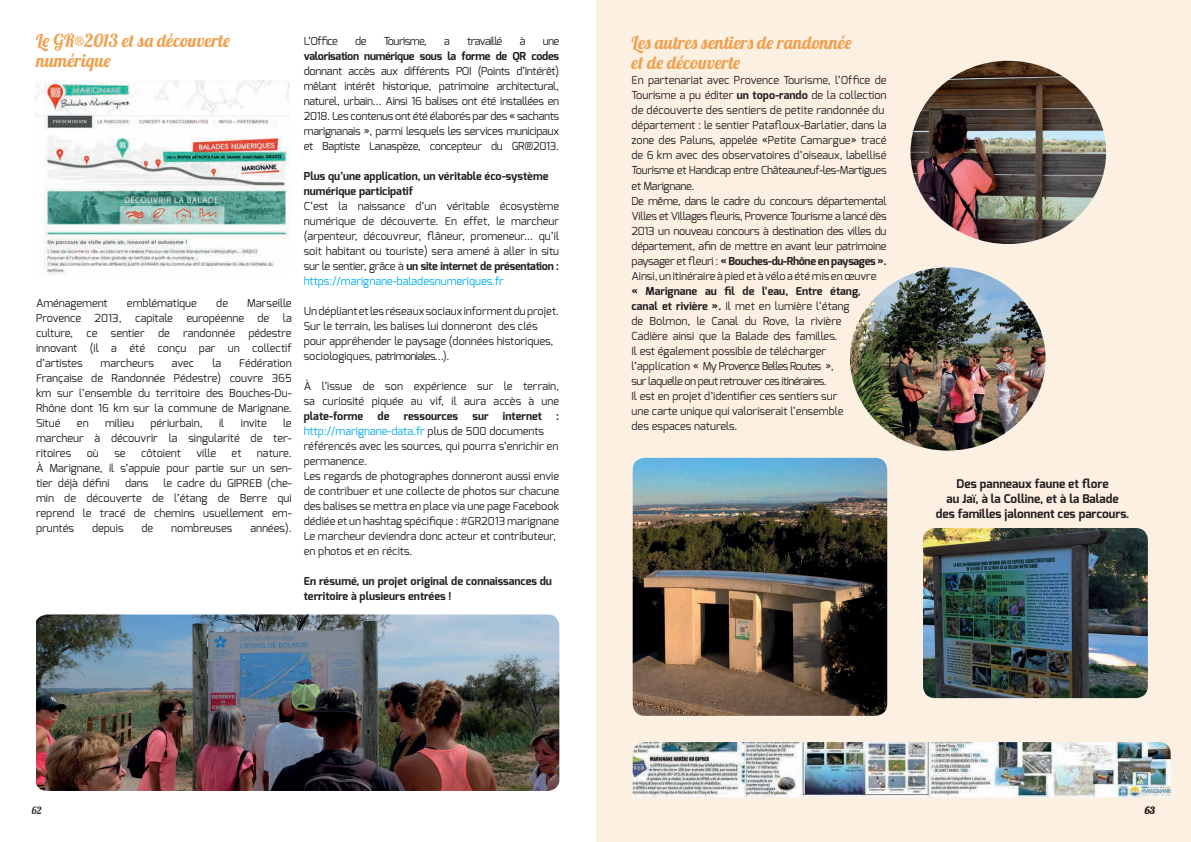
<style>
.page{position:relative;width:1191px;height:842px;background:#fff}
.page>*{position:absolute;margin:0;border:0;box-sizing:border-box;transform-origin:0 0}
.t1{font:18px/20px "Lobster 1.4";letter-spacing:.02em;color:#f0a14f}
.t2{font:700 12px/15px "Exo";color:#231f20;text-align:center}
.t3{font:11px/15px "Exo";color:#231f20;text-align:justify}
.t4{font:11px/15px "Exo";letter-spacing:-.02em;color:#231f20}
.t5{font:700 11px/15px "Exo";color:#231f20}
.t6{font:700 11px "Exo";letter-spacing:-.025em;color:#231f20}
.t7{font:11px "Exo";letter-spacing:-.05em;color:#231f20}
.t8{font:11px "Exo";letter-spacing:-.055em;color:#231f20}
.t9{font:10px "Lobster 1.4";color:#231f20}
.s1{font-weight:700}
.s2{color:#00aeef}
</style>
<div class="page">
<div style="left:596px;top:0;width:595px;height:842px;background:#fcf0e3"></div>
<img style="left:35px;top:80px;width:255px;height:195px">
<img style="left:910px;top:61px;width:196px;height:183px">
<img style="left:850px;top:267px;width:195px;height:184px">
<img style="left:36px;top:614px;width:523px;height:177px">
<img style="left:632px;top:458px;width:255px;height:258px">
<img style="left:923px;top:528px;width:224px;height:170px">
<img style="left:632px;top:742px;width:539px;height:55px">
<h1 class="t1" style="left:36px;top:30px;width:195px">Le GR®2013 et sa découverte numérique</h1>
<p class="t3" style="left:36px;top:295px;width:73px">Aménagement</p>
<p class="t3" style="left:127px;top:295px;width:72px">emblématique</p>
<p class="t3" style="left:216px;top:295px;width:13px">de</p>
<p class="t3" style="left:36px;top:295px;width:257px;text-indent:211px">Marseille Provence 2013, capitale européenne de la culture, ce sentier de randonnée pédestre innovant (il a été conçu par un collectif d’artistes</p>
<p class="t3" style="left:36px;top:355px;width:257px;text-indent:203px">Fédération Française de Randonnée Pédestre) couvre 365 km sur l’ensemble du territoire des Bouches-Du-Rhône dont 16 km sur la commune de Marignane.<br>Situé</p>
<p class="t3" style="left:101px;top:355px;width:55px">marcheurs</p>
<p class="t3" style="left:172px;top:355px;width:24px">avec</p>
<p class="t3" style="left:212px;top:355px;width:10px">la</p>
<p class="t3" style="left:77px;top:415px;width:13px">en</p>
<p class="t3" style="left:105px;top:415px;width:31px">milieu</p>
<p class="t3" style="left:150px;top:415px;width:54px">périurbain,</p>
<p class="t3" style="left:219px;top:415px;width:7px">il</p>
<p class="t3" style="left:241px;top:415px;width:27px">invite</p>
<p class="t3" style="left:36px;top:415px;width:257px;text-indent:247px">le marcheur à découvrir la singularité de ter&shy;ritoires</p>
<p class="t3" style="left:87px;top:445px;width:14px">où</p>
<p class="t3" style="left:114px;top:445px;width:13px">se</p>
<p class="t3" style="left:141px;top:445px;width:41px">côtoient</p>
<p class="t3" style="left:196px;top:445px;width:21px">ville</p>
<p class="t3" style="left:232px;top:445px;width:11px">et</p>
<p class="t3" style="left:36px;top:445px;width:257px;text-indent:221px">nature.<br>À Marignane, il s’appuie pour partie sur un sen&shy;tier déjà défini</p>
<p class="t3" style="left:36px;top:475px;width:257px;text-indent:128px">le cadre du GIPREB (che&shy;min de découverte de l’étang de Berre qui reprend le tracé de chemins usuellement em&shy;pruntés</p>
<p class="t3" style="left:125px;top:475px;width:25px">dans</p>
<p class="t3" style="left:92px;top:520px;width:33px">depuis</p>
<p class="t3" style="left:142px;top:520px;width:13px">de</p>
<p class="t3" style="left:171px;top:520px;width:63px">nombreuses</p>
<p class="t3" style="left:250px;top:520px;width:43px">années).</p>
<p class="t3" style="left:304px;top:34px;width:36px">L’Office</p>
<p class="t3" style="left:355px;top:34px;width:13px">de</p>
<p class="t7" style="left:384px;top:34px;width:45px">Tourisme,</p>
<p class="t3" style="left:444px;top:34px;width:7px">a</p>
<p class="t8" style="left:467px;top:34px;width:37px">travaillé</p>
<p class="t3" style="left:519px;top:34px;width:7px">à</p>
<p class="t3" style="left:542px;top:34px;width:18px">une</p>
<p class="t6" style="left:304px;top:49px;width:257px">valorisation numérique sous la forme de QR codes</p>
<p class="t3" style="left:304px;top:64px;width:257px">donnant accès aux différents POI (Points d’Intérêt) mêlant intérêt historique, patrimoine architectural, naturel, urbain… Ainsi 16 balises ont été installées en 2018. Les contenus ont été élaborés par des « sachants marignanais », parmi lesquels les services municipaux et Baptiste Lanaspèze, concepteur du GR®2013.</p>
<p class="t5" style="left:304px;top:169px;width:246px">Plus qu’une application, un véritable éco-système numérique participatif</p>
<p class="t3" style="left:304px;top:199px;width:257px">C’est la naissance d’un véritable écosystème numérique de découverte. En effet, le marcheur (arpenteur, découvreur, flâneur, promeneur… qu’il soit habitant ou touriste) sera amené à aller in situ sur le sentier, grâce à <span class="s1">un site internet de présentation : </span><span class="s2">https://marignane-baladesnumeriques.fr</span></p>
<p class="t3" style="left:304px;top:304px;width:257px;text-align:left">Un dépliant et les réseaux sociaux informent du projet.<br>Sur le terrain, les balises lui donneront des clés pour appréhender le paysage (données historiques, sociologiques, patrimoniales…).</p>
<p class="t3" style="left:304px;top:379px;width:257px">À l’issue de son expérience sur le terrain, sa curiosité piquée au vif, il aura accès à une</p>
<p class="t5" style="left:304px;top:409px;width:61px">plate-forme</p>
<p class="t5" style="left:377px;top:409px;width:13px">de</p>
<p class="t5" style="left:404px;top:409px;width:56px">ressources</p>
<p class="t5" style="left:472px;top:409px;width:18px">sur</p>
<p class="t5" style="left:503px;top:409px;width:41px">internet</p>
<p class="t5" style="left:556px;top:409px;width:4px">:</p>
<p class="t3" style="left:304px;top:424px;width:257px;text-align:left"><span class="s2">http://marignane-data.fr</span> plus de 500 documents référencés avec les sources, qui pourra s’enrichir en permanence.<br>Les regards de photographes donneront aussi envie de contribuer et une collecte de photos sur chacune des balises se mettra en place via une page Facebook dédiée et un hashtag spécifique : #GR2013 marignane Le marcheur deviendra donc acteur et contributeur, en photos et en récits.</p>
<p class="t5" style="left:304px;top:574px;width:250px">En résumé, un projet original de connaissances du territoire à plusieurs entrées !</p>
<h1 class="t1" style="left:631px;top:33px;width:222px">Les autres sentiers de randonnée et de découverte</h1>
<p class="t4" style="left:631px;top:73px;width:257px">En partenariat avec Provence Tourisme, l’Office de Tourisme a pu éditer <span class="s1">un topo-rando</span> de la collection de découverte des sentiers de petite randonnée du département : le sentier Patafloux-Barlatier, dans la zone des Paluns, appelée «Petite Camargue» tracé de 6 km avec des observatoires d’oiseaux, labellisé Tourisme et Handicap entre Châteauneuf-les-Martigues et Marignane.<br>De même, dans le cadre du concours départemental Villes et Villages fleuris, Provence Tourisme a lancé dès 2013 un nouveau concours à destination des villes du département, afin de mettre en avant leur patrimoine paysager et fleuri : <span class="s1">« Bouches-du-Rhône en paysages ».<br></span>Ainsi, un itinéraire à pied et à vélo a été mis en œuvre</p>
<p class="t3" style="left:631px;top:283px;width:230px;text-align:left"><span class="s1">« Marignane au fil de l’eau, Entre étang, canal et rivière ».</span> Il met en lumière l’étang de Bolmon, le Canal du Rove, la rivière Cadière ainsi que la Balade des familles.<br>Il est également possible de télécharger l’application « My Provence Belles Routes »,<br>sur laquelle on peut retrouver ces itinéraires.<br>Il est en projet d’identifier ces sentiers sur<br>une carte unique qui valoriserait l’ensemble des espaces naturels.</p>
<p class="t2" style="left:935px;top:476px;width:195px">Des panneaux faune et flore<br>au Jaï, à la Colline, et à la Balade des familles jalonnent ces parcours.</p>
<p class="t9" style="left:32px;top:804px;width:11px">62</p>
<p class="t9" style="left:1144px;top:804px;width:12px">63</p>
</div>
